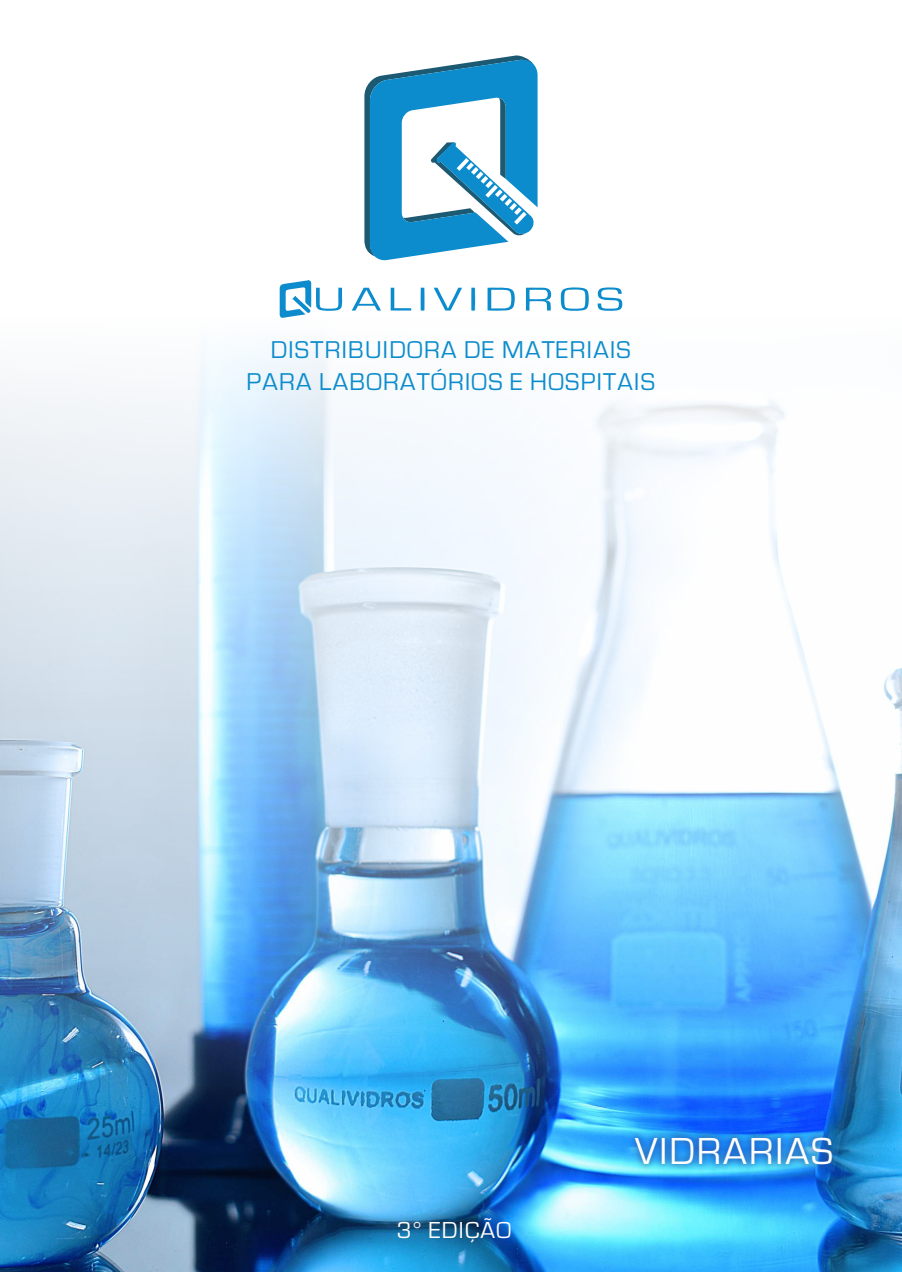
<style>
.page{position:relative;width:902px;height:1272px;background:#fff}
.page>*{position:absolute;margin:0;border:0;box-sizing:border-box;transform-origin:0 0}
.t1{font:39px "Eurostile";letter-spacing:.05em;color:#fefefe}
.t2{font:25.2px/32.1px "Eurostile";letter-spacing:.05em;color:#0c8ccc;text-align:center}
.t3{font:24px "Eurostile";letter-spacing:.05em;color:#fefefe}
</style>
<div class="page">
<img style="left:0;top:71px;width:901px;height:1200px">
<svg style="left:526px;top:286px;width:25px;height:24px"></svg>
<svg style="left:560px;top:287px;width:29px;height:24px"></svg>
<svg style="left:352px;top:288px;width:29px;height:23px"></svg>
<svg style="left:433px;top:288px;width:29px;height:22px"></svg>
<svg style="left:390px;top:288px;width:21px;height:22px"></svg>
<svg style="left:471px;top:287px;width:4px;height:24px"></svg>
<svg style="left:420px;top:287px;width:4px;height:23px"></svg>
<svg style="left:487px;top:287px;width:28px;height:24px"></svg>
<svg style="left:596px;top:287px;width:26px;height:24px"></svg>
<svg style="left:280px;top:280px;width:63px;height:38px"></svg>
<img style="left:622px;top:1124px;width:221px;height:53px">
<svg style="left:364px;top:55px;width:173px;height:206px"></svg>
<p class="t2" style="left:246px;top:336px;width:410px">DISTRIBUIDORA DE MATERIAIS<br>PARA LABORATÓRIOS E HOSPITAIS</p>
<p class="t3" style="left:396px;top:1221px;width:116px">3° EDIÇÃO</p>
<h1 class="t1" style="left:635px;top:1137px;width:199px">VIDRARIAS</h1>
</div>
